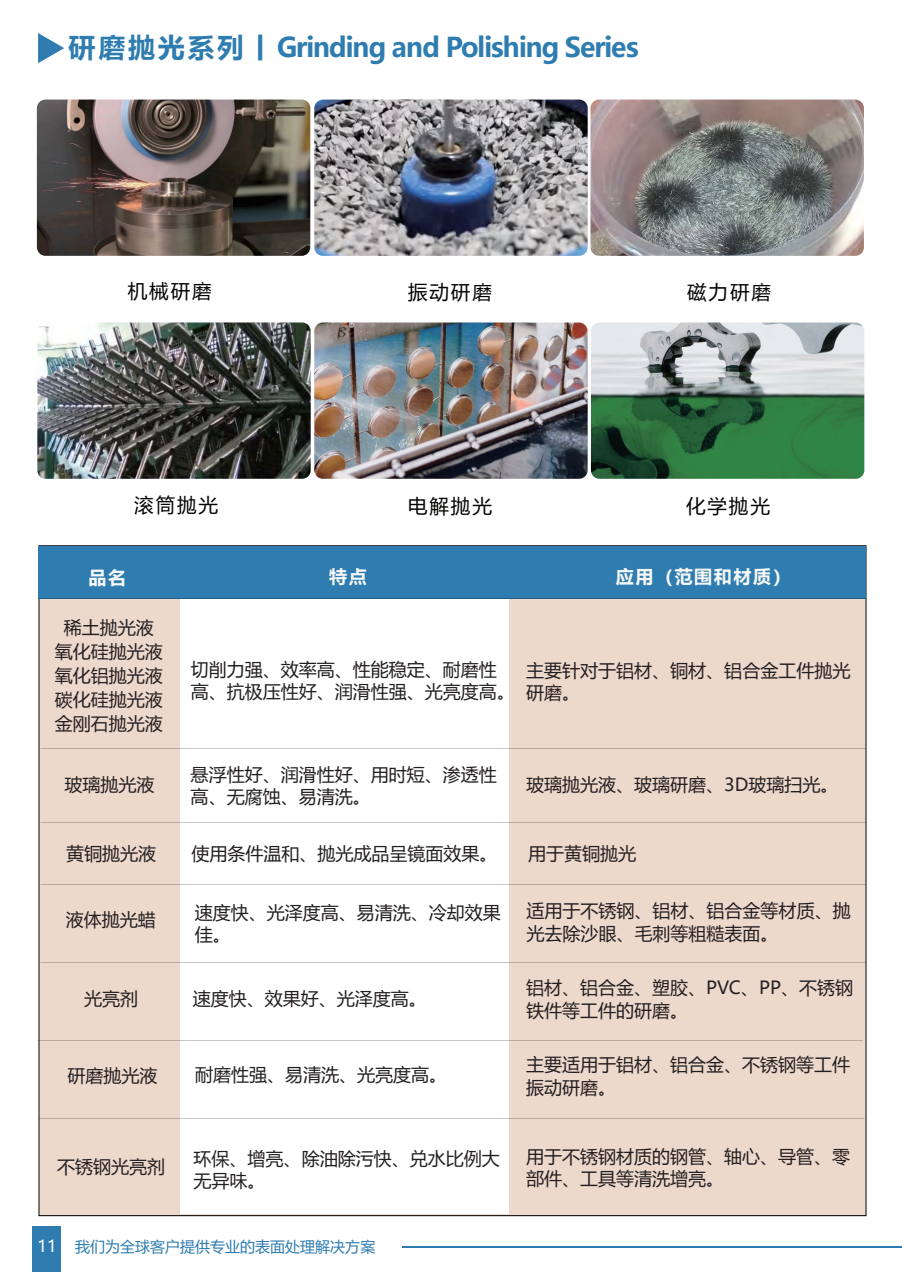
<style>
.page{position:relative;width:902px;height:1272px;background:#fff}
.page>*{position:absolute;margin:0;border:0;box-sizing:border-box;transform-origin:0 0}
.t1{font:700 27px "Microsoft Ya Hei";letter-spacing:-.05em;color:#2f7db0}
.t2{font:19.5px "Microsoft Ya Hei";letter-spacing:.1em;color:#050403}
.t3{font:18px/22.5px "Microsoft Ya Hei";color:#231f20}
.t4{font:700 18px "Microsoft Ya Hei";letter-spacing:.09em;color:#f9f8f8}
.t5{font:15px "Microsoft Ya Hei";color:#2f7db0}
.s1{font-size:16.5px;color:#fff}
</style>
<div class="page">
<svg style="left:38px;top:33px;width:26px;height:30px"></svg>
<img style="left:37px;top:99px;width:273px;height:157px">
<img style="left:314px;top:99px;width:273px;height:157px">
<img style="left:590px;top:99px;width:273px;height:157px">
<div style="left:39px;top:545px;width:827px;height:670px;background:#edd8cc"></div>
<div style="left:180px;top:550px;width:328px;height:664px;background:#fff"></div>
<div style="left:39px;top:546px;width:826px;height:52px;background:#2f7db0"></div>
<img style="left:37px;top:322px;width:274px;height:157px">
<img style="left:314px;top:322px;width:273px;height:157px">
<img style="left:591px;top:322px;width:273px;height:157px">
<div style="left:32px;top:1225px;width:28px;height:46px;background:#2f7db0"></div>
<hr style="left:403px;top:1246px;width:498px;height:1px;background:#2f7db0">
<h1 class="t1" style="left:69px;top:29px;width:571px">研磨抛光系列丨Grinding and Polishing Series</h1>
<p class="t2" style="left:128px;top:278px;width:85px">机械研磨</p>
<p class="t2" style="left:408px;top:278px;width:85px">振动研磨</p>
<p class="t2" style="left:687px;top:278px;width:85px">磁力研磨</p>
<p class="t2" style="left:134px;top:492px;width:85px">滚筒抛光</p>
<p class="t2" style="left:408px;top:492px;width:85px">电解抛光</p>
<p class="t2" style="left:686px;top:492px;width:85px">化学抛光</p>
<p class="t4" style="left:88px;top:565px;width:39px">品名</p>
<p class="t4" style="left:329px;top:564px;width:39px">特点</p>
<p class="t4" style="left:615px;top:564px;width:176px">应用（范围和材质）</p>
<p class="t3" style="left:55px;top:615px;width:109px;line-height:24px;text-align:center">稀土抛光液氧化硅抛光液氧化铝抛光液碳化硅抛光液金刚石抛光液</p>
<p class="t3" style="left:191px;top:658px;width:325px;line-height:21.6px">切削力强、效率高、性能稳定、耐磨性高、抗极压性好、润滑性强、光亮度高。</p>
<p class="t3" style="left:526px;top:659px;width:325px;line-height:21.6px">主要针对于铝材、铜材、铝合金工件抛光研磨。</p>
<p class="t3" style="left:65px;top:772px;width:91px">玻璃抛光液</p>
<p class="t3" style="left:191px;top:763px;width:307px;line-height:21.6px">悬浮性好、润滑性好、用时短、渗透性高、无腐蚀、易清洗。</p>
<p class="t3" style="left:526px;top:772px;width:314px">玻璃抛光液、玻璃研磨、3D玻璃扫光。</p>
<p class="t3" style="left:66px;top:841px;width:91px">黄铜抛光液</p>
<p class="t3" style="left:191px;top:841px;width:307px">使用条件温和、抛光成品呈镜面效果。</p>
<p class="t3" style="left:528px;top:841px;width:109px">用于黄铜抛光</p>
<p class="t3" style="left:66px;top:907px;width:91px">液体抛光蜡</p>
<p class="t3" style="left:195px;top:900px;width:307px">速度快、光泽度高、易清洗、冷却效果佳。</p>
<p class="t3" style="left:526px;top:898px;width:326px">适用于不锈钢、铝材、铝合金等材质、抛光去除沙眼、毛刺等粗糙表面。</p>
<p class="t3" style="left:84px;top:987px;width:55px">光亮剂</p>
<p class="t3" style="left:193px;top:986px;width:235px">速度快、效果好、光泽度高。</p>
<p class="t3" style="left:526px;top:975px;width:328px">铝材、铝合金、塑胶、PVC、PP、不锈钢铁件等工件的研磨。</p>
<p class="t3" style="left:67px;top:1063px;width:91px">研磨抛光液</p>
<p class="t3" style="left:195px;top:1062px;width:253px">耐磨性强、易清洗、光亮度高。</p>
<p class="t3" style="left:526px;top:1052px;width:325px">主要适用于铝材、铝合金、不锈钢等工件振动研磨。</p>
<p class="t3" style="left:57px;top:1154px;width:109px">不锈钢光亮剂</p>
<p class="t3" style="left:193px;top:1146px;width:307px">环保、增亮、除油除污快、兑水比例大无异味。</p>
<p class="t3" style="left:526px;top:1144px;width:325px">用于不锈钢材质的钢管、轴心、导管、零部件、工具等清洗增亮。</p>
<p class="t5" style="left:37px;top:1236px;width:339px"><span class="s1">11</span> 我们为全球客户提供专业的表面处理解决方案</p>
</div>
